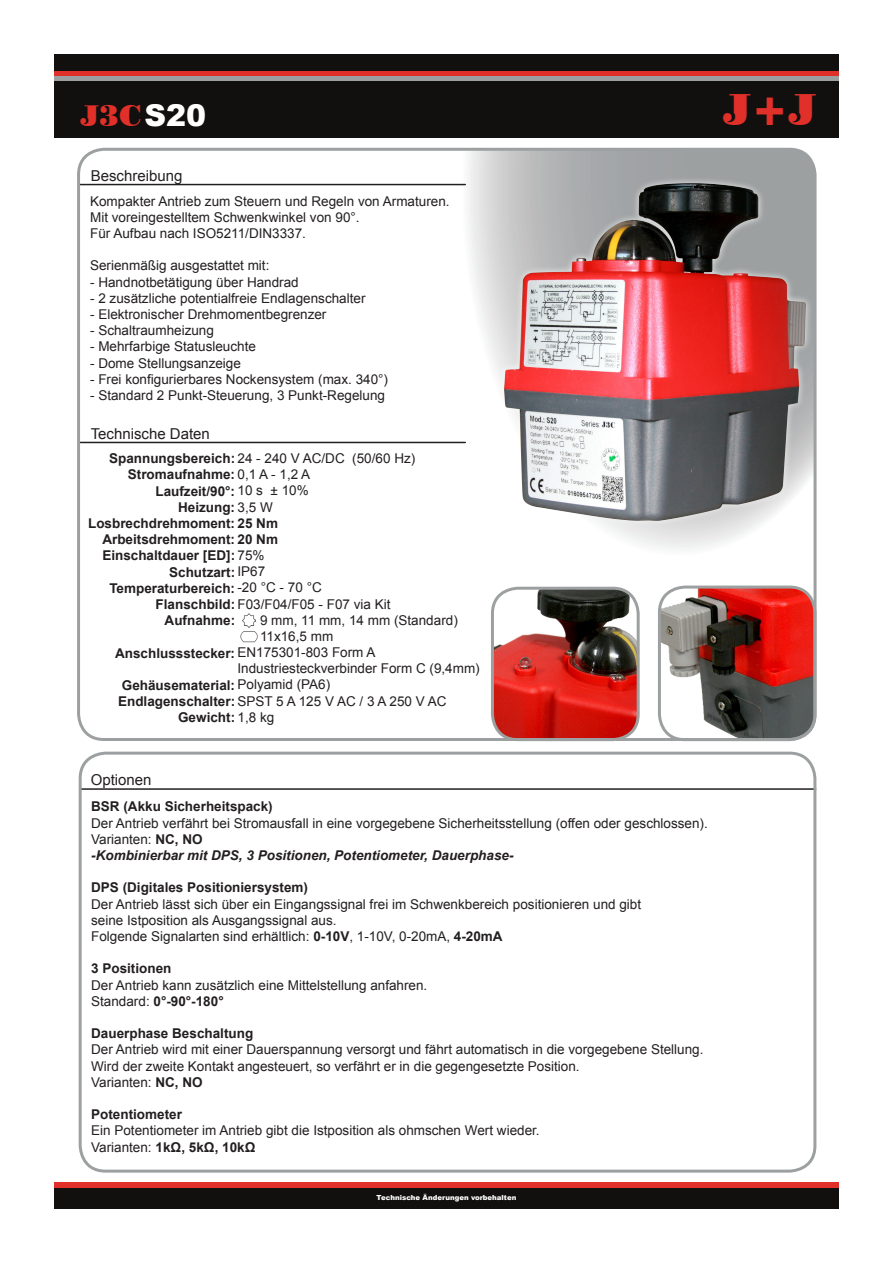
<style>
.page{position:relative;width:893px;height:1263px;background:#fff}
.page>*{position:absolute;margin:0;border:0;box-sizing:border-box;transform-origin:0 0}
.t1{font:45px "Poster Bodoni BT";color:#e12f29}
.t2{font:30px "Poster Bodoni BT";color:#e12f29}
.t3{font:15px "Arial";color:#231f20}
.t4{font:13.5px/16.2px "Arial";color:#231f20}
.t5{font:700 13.5px "Arial";color:#231f20}
.t6{font:900 7.05px "Arial";color:#fff}
.s1{font-family:"Arial";font-weight:900;color:#fff}
.s2{font-weight:700}
.s3{font-weight:400}
.s4{font-weight:700;font-style:italic}
</style>
<div class="page">
<svg style="left:446px;top:149px;width:370px;height:618px"></svg>
<hr style="left:79px;top:184px;width:386px;height:1px;background:#231f20">
<hr style="left:79px;top:442px;width:386px;height:1px;background:#231f20">
<div style="left:497px;top:176px;width:316px;height:351px;background:#fff;opacity:.75"></div>
<img style="left:505px;top:184px;width:300px;height:336px">
<img style="left:492px;top:588px;width:146px;height:149px">
<div style="left:491px;top:587px;width:149px;height:154px;border:3px solid #9da0a1;border-radius:26px"></div>
<img style="left:659px;top:587px;width:156px;height:153px">
<div style="left:658px;top:585px;width:158px;height:156px;border:3px solid #9da0a1;border-radius:26px"></div>
<hr style="left:81px;top:788px;width:735px;height:2px;background:#231f20">
<img style="left:240px;top:631px;width:18px;height:11px">
<svg style="left:242px;top:614px;width:13px;height:13px"></svg>
<div style="left:77px;top:148px;width:739px;height:593px;border:3px solid #9da0a1;border-radius:26px"></div>
<div style="left:79px;top:752px;width:737px;height:420px;border:3px solid #9da0a1;border-radius:26px"></div>
<div style="left:54px;top:54px;width:785px;height:84px;background:#11100e"></div>
<div style="left:54px;top:76px;width:785px;height:5px;background:#9da0a1"></div>
<div style="left:54px;top:71px;width:785px;height:5px;background:#e12f29"></div>
<div style="left:54px;top:1188px;width:785px;height:21px;background:#11100e"></div>
<div style="left:54px;top:1182px;width:785px;height:6px;background:#e12f29"></div>
<h2 class="t2" style="left:81px;top:97px;width:127px">J3C<span class="s1">S20</span></h2>
<h1 class="t1" style="left:723px;top:82px;width:95px">J+J</h1>
<p class="t3" style="left:91px;top:166px;width:93px">Beschreibung</p>
<p class="t4" style="left:90px;top:193px;width:361px">Kompakter Antrieb zum Steuern und Regeln von Armaturen.<br>Mit voreingestelltem Schwenkwinkel von 90°.<br>Für Aufbau nach ISO5211/DIN3337.</p>
<p class="t4" style="left:90px;top:258px;width:181px">Serienmäßig ausgestattet mit:</p>
<p class="t4" style="left:90px;top:274px;width:210px">- Handnotbetätigung über Handrad</p>
<p class="t4" style="left:90px;top:290px;width:277px">- 2 zusätzliche potentialfreie Endlagenschalter</p>
<p class="t4" style="left:90px;top:306px;width:238px">- Elektronischer Drehmomentbegrenzer</p>
<p class="t4" style="left:90px;top:323px;width:125px">- Schaltraumheizung</p>
<p class="t4" style="left:90px;top:339px;width:167px">- Mehrfarbige Statusleuchte</p>
<p class="t4" style="left:90px;top:355px;width:152px">- Dome Stellungsanzeige</p>
<p class="t4" style="left:90px;top:371px;width:299px">- Frei konfigurierbares Nockensystem (max. 340°)</p>
<p class="t4" style="left:90px;top:387px;width:296px">- Standard 2 Punkt-Steuerung, 3 Punkt-Regelung</p>
<p class="t3" style="left:91px;top:424px;width:121px">Technische Daten</p>
<p class="t4" style="left:109px;top:450px;width:308px"><span class="s2">Spannungsbereich:</span> 24 - 240 V AC/DC (50/60 Hz)</p>
<p class="t5" style="left:128px;top:466px;width:184px">Stromaufnahme: <span class="s3">0,1 A - 1,2 A</span></p>
<p class="t5" style="left:155px;top:482px;width:155px">Laufzeit/90°: <span class="s3">10 s ± 10%</span></p>
<p class="t5" style="left:178px;top:498px;width:96px">Heizung: <span class="s3">3,5 W</span></p>
<p class="t5" style="left:88px;top:514px;width:191px">Losbrechdrehmoment: 25 Nm</p>
<p class="t5" style="left:102px;top:530px;width:177px">Arbeitsdrehmoment: 20 Nm</p>
<p class="t5" style="left:102px;top:547px;width:164px">Einschaltdauer [ED]: <span class="s3">75%</span></p>
<p class="t5" style="left:169px;top:563px;width:98px">Schutzart: <span class="s3">IP67</span></p>
<p class="t5" style="left:109px;top:579px;width:214px">Temperaturbereich: <span class="s3">-20 °C - 70 °C</span></p>
<p class="t4" style="left:156px;top:596px;width:236px"><span class="s2">Flanschbild:</span> F03/F04/F05 - F07 via Kit</p>
<p class="t5" style="left:165px;top:611px;width:72px">Aufnahme:</p>
<p class="t5" style="left:115px;top:644px;width:262px">Anschlussstecker: <span class="s3">EN175301-803 Form A</span></p>
<p class="t5" style="left:122px;top:676px;width:210px">Gehäusematerial: <span class="s3">Polyamid (PA6)</span></p>
<p class="t4" style="left:118px;top:693px;width:330px"><span class="s2">Endlagenschalter:</span> SPST 5 A 125 V AC / 3 A 250 V AC</p>
<p class="t5" style="left:178px;top:709px;width:98px">Gewicht: <span class="s3">1,8 kg</span></p>
<p class="t4" style="left:260px;top:612px;width:199px">9 mm, 11 mm, 14 mm (Standard)</p>
<p class="t4" style="left:260px;top:628px;width:75px">11x16,5 mm</p>
<p class="t4" style="left:237px;top:660px;width:244px">Industriesteckverbinder Form C (9,4mm)</p>
<p class="t3" style="left:91px;top:770px;width:62px">Optionen</p>
<p class="t5" style="left:91px;top:798px;width:183px">BSR (Akku Sicherheitspack)</p>
<p class="t4" style="left:91px;top:815px;width:618px">Der Antrieb verfährt bei Stromausfall in eine vorgegebene Sicherheitsstellung (offen oder geschlossen).<br>Varianten: <span class="s2">NC, NO<br></span><span class="s4">-Kombinierbar mit DPS, 3 Positionen, Potentiometer, Dauerphase-</span></p>
<p class="t5" style="left:91px;top:879px;width:218px">DPS (Digitales Positioniersystem)</p>
<p class="t4" style="left:91px;top:896px;width:551px">Der Antrieb lässt sich über ein Eingangssignal frei im Schwenkbereich positionieren und gibt seine Istposition als Ausgangssignal aus.<br>Folgende Signalarten sind erhältlich: <span class="s2">0-10V</span>, 1-10V, 0-20mA, <span class="s2">4-20mA</span></p>
<p class="t5" style="left:91px;top:960px;width:82px">3 Positionen</p>
<p class="t4" style="left:91px;top:977px;width:338px">Der Antrieb kann zusätzlich eine Mittelstellung anfahren.<br>Standard: <span class="s2">0°-90°-180°</span></p>
<p class="t5" style="left:91px;top:1024px;width:164px">Dauerphase Beschaltung</p>
<p class="t4" style="left:91px;top:1042px;width:614px">Der Antrieb wird mit einer Dauerspannung versorgt und fährt automatisch in die vorgegebene Stellung.<br>Wird der zweite Kontakt angesteuert, so verfährt er in die gegengesetzte Position.<br>Varianten: <span class="s2">NC, NO</span></p>
<p class="t5" style="left:91px;top:1105px;width:92px">Potentiometer</p>
<p class="t4" style="left:91px;top:1123px;width:450px">Ein Potentiometer im Antrieb gibt die Istposition als ohmschen Wert wieder.<br>Varianten: <span class="s2">1kΩ, 5kΩ, 10kΩ</span></p>
<p class="t6" style="left:377px;top:1193px;width:141px">Technische Änderungen vorbehalten</p>
</div>
